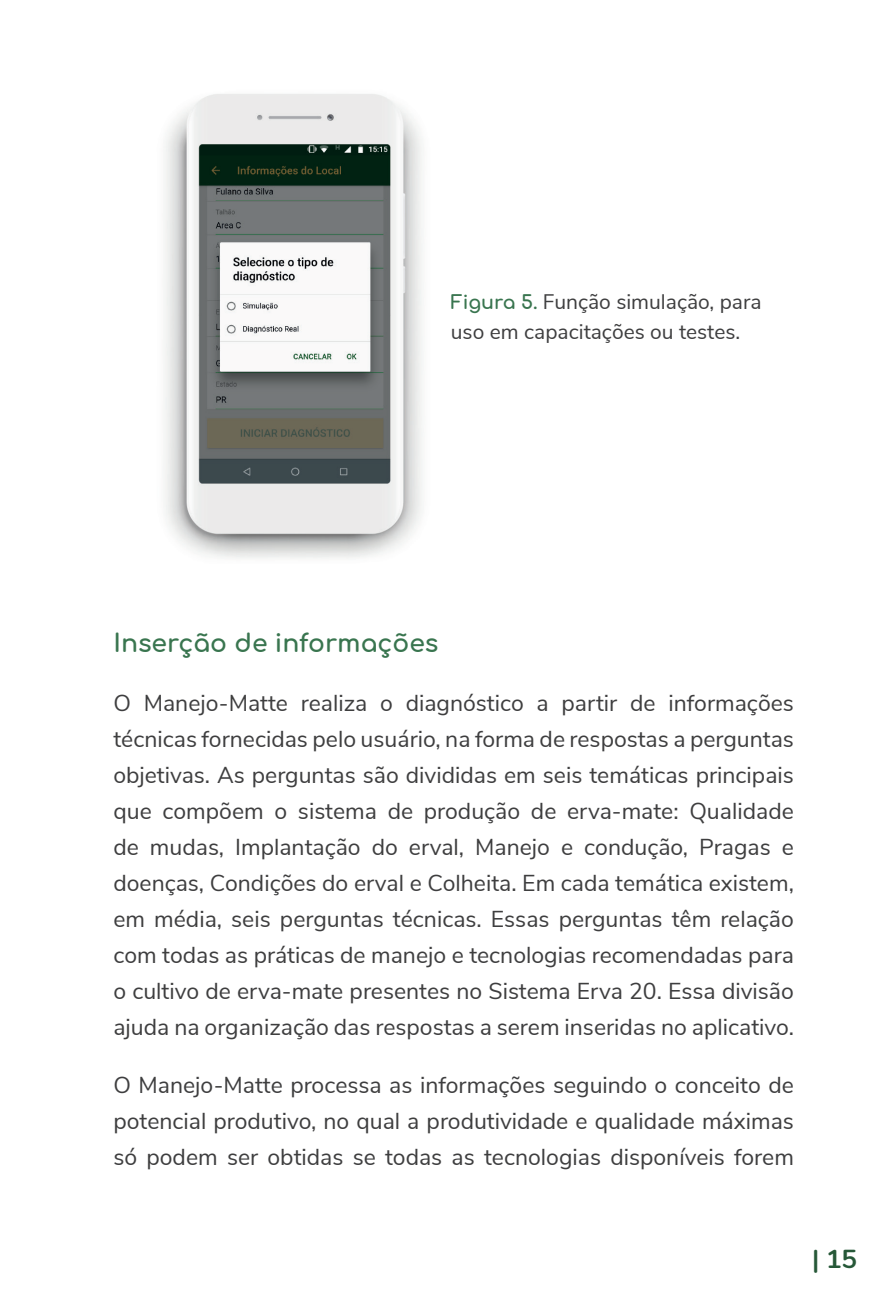
<style>
.page{position:relative;width:879px;height:1304px;background:#fff}
.page>*{position:absolute;margin:0;border:0;box-sizing:border-box;transform-origin:0 0}
.t1{font:700 26px "Nunito";color:#265838}
.t2{font:700 25px "Comfortaa";color:#39754f}
.t3{font:23px/36px "Nunito Sans";color:#3e3e3f;text-align:justify}
.t4{font:21px/30px "Nunito Sans";color:#3e3e3f}
.s1{font-family:"Comfortaa";font-weight:700;font-size:19px;color:#39754f}
</style>
<div class="page">
<img style="left:165px;top:94px;width:257px;height:465px">
<p class="t4" style="left:451px;top:285px;width:312px"><span class="s1">Figura 5.</span> Função simulação, para uso em capacitações ou testes.</p>
<p class="t2" style="left:113px;top:620px;width:327px">Inserção de informações</p>
<p class="t3" style="left:113px;top:683px;width:682px">O Manejo-Matte realiza o diagnóstico a partir de informações técnicas fornecidas pelo usuário, na forma de respostas a perguntas objetivas. As perguntas são divididas em seis temáticas principais que compõem o sistema de produção de erva-mate: Qualidade de mudas, Implantação do erval, Manejo e condução, Pragas e doenças, Condições do erval e Colheita. Em cada temática existem, em média, seis perguntas técnicas. Essas perguntas têm relação com todas as práticas de manejo e tecnologias recomendadas para o cultivo de erva-mate presentes no Sistema Erva 20. Essa divisão ajuda na organização das respostas a serem inseridas no aplicativo.</p>
<p class="t3" style="left:113px;top:1066px;width:682px">O Manejo-Matte processa as informações seguindo o conceito de potencial produtivo, no qual a produtividade e qualidade máximas só podem ser obtidas se todas as tecnologias disponíveis forem</p>
<p class="t1" style="left:812px;top:1240px;width:47px">| 15</p>
</div>
